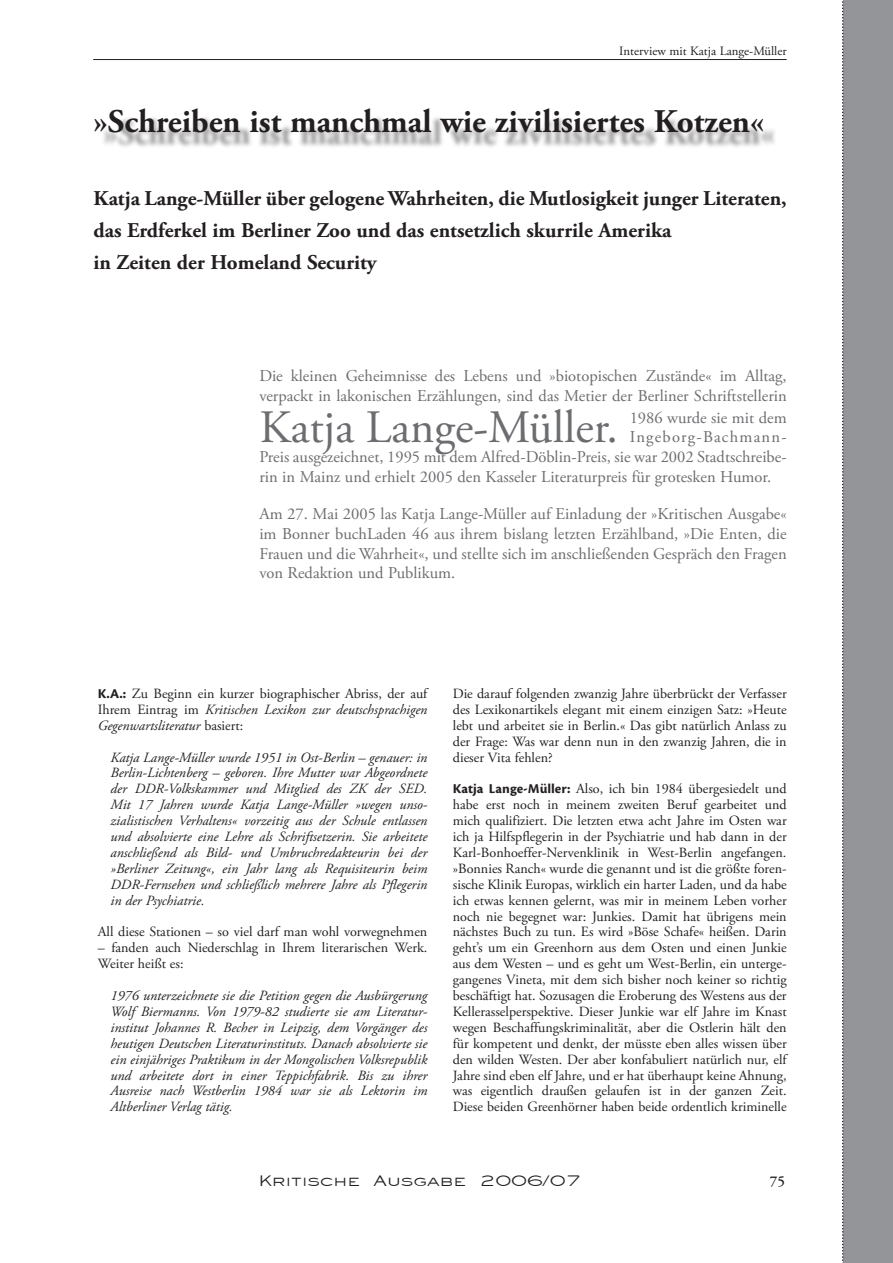
<style>
.page{position:relative;width:893px;height:1263px;background:#fff}
.page>*{position:absolute;margin:0;border:0;box-sizing:border-box;transform-origin:0 0}
.t1{font:46.35px "Adobe Garamond Pro";color:#6c6d70}
.t2{font:700 33px "Adobe Garamond Pro";color:#231f20}
.t3{font:700 21px/31.8px "Adobe Garamond Pro";color:#231f20}
.t4{font:16.5px/19.8px "Adobe Garamond Pro";color:#6c6d70}
.t5{font:16.5px "Eyeglass Wide Normal";color:#231f20}
.t6{font:600 15px "Adobe Garamond Pro";color:#231f20}
.t7{font:14.1px/15.9px "Adobe Garamond Pro";letter-spacing:-.01em;color:#231f20;text-align:justify}
.t8{font:italic 14.1px/15.9px "Adobe Garamond Pro";color:#231f20;text-align:justify}
.t9{font:14.1px/15.9px "Adobe Garamond Pro";letter-spacing:-.05em;color:#231f20}
.t10{font:12.75px "Adobe Garamond Pro";letter-spacing:-.005em;color:#231f20}
.s1{font-family:"Cronos Pro Bold Capt"}
.s2{font-style:italic}
</style>
<div class="page">
<hr style="left:93px;top:59px;width:694px;height:1px;background:#231f20">
<div style="left:843px;top:0;width:50px;height:1263px;background:#939598"></div>
<svg style="left:842px;top:1px;width:2px;height:1262px"></svg>
<div style="left:101px;top:114px;width:677px;height:35px;background:#231f20;opacity:.5"></div>
<p class="t10" style="left:619px;top:43px;width:169px">Interview mit Katja Lange-Müller</p>
<h2 class="t2" style="left:94px;top:103px;width:672px">»Schreiben ist manchmal wie zivilisiertes Kotzen«</h2>
<h3 class="t3" style="left:94px;top:183px;width:695px">Katja Lange-Müller über gelogene Wahrheiten, die Mutlosigkeit junger Literaten, das Erdferkel im Berliner Zoo und das entsetzlich skurrile Amerika<br>in Zeiten der Homeland Security</h3>
<p class="t4" style="left:259px;top:366px;width:529px">Die kleinen Geheimnisse des Lebens und »biotopischen Zustände« im Alltag, verpackt in lakonischen Erzählungen, sind das Metier der Berliner Schriftstellerin</p>
<h1 class="t1" style="left:259px;top:400px;width:360px">Katja Lange-Müller.</h1>
<p class="t4" style="left:630px;top:408px;width:158px">1986 wurde sie mit dem</p>
<p class="t4" style="left:630px;top:428px;width:158px">Ingeborg-Bach-mann-</p>
<p class="t4" style="left:259px;top:448px;width:528px">Preis ausgezeichnet, 1995 mit dem Alfred-Döblin-Preis, sie war 2002 Stadtschreibe-</p>
<p class="t4" style="left:259px;top:467px;width:513px">rin in Mainz und erhielt 2005 den Kasseler Literaturpreis für grotesken Humor.</p>
<p class="t4" style="left:259px;top:504px;width:529px;text-align:justify">Am 27. Mai 2005 las Katja Lange-Müller auf Einladung der »Kritischen Ausgabe« im Bonner buchLaden 46 aus ihrem bislang letzten Erzählband, »Die Enten, die Frauen und die Wahrheit«, und stellte sich im anschließenden Gespräch den Fragen von Redaktion und Publikum.</p>
<p class="t7" style="left:98px;top:686px;width:333px"><span class="s1">K.A.:</span> Zu Beginn ein kurzer biographischer Abriss, der auf Ihrem Eintrag im <span class="s2">Kritischen Lexikon zur deutschsprachigen Gegenwartsliteratur</span> basiert:</p>
<p class="t8" style="left:111px;top:749px;width:318px">Katja Lange-Müller wurde 1951 in Ost-Berlin – genauer: in Berlin-Lichtenberg – geboren. Ihre Mutter war Abgeordnete der DDR-Volkskammer und Mitglied des ZK der SED.<br>Mit 17 Jahren wurde Katja Lange-Müller »wegen unso&shy;zialistischen Verhaltens« vorzeitig aus der Schule entlassen und absolvierte eine Lehre als Schriftsetzerin. Sie arbeitete anschließend als Bild- und Umbruchredakteurin bei der »Berliner Zeitung«, ein Jahr lang als Requisiteurin beim DDR-Fernsehen und schließlich mehrere Jahre als Pflegerin in der Psychiatrie.</p>
<p class="t7" style="left:98px;top:924px;width:331px">All diese Stationen – so viel darf man wohl vorwegnehmen</p>
<p class="t9" style="left:98px;top:940px;width:331px">– fanden auch Niederschlag in Ihrem literarischen Werk.<br>Weiter heißt es:</p>
<p class="t8" style="left:111px;top:988px;width:318px">1976 unterzeichnete sie die Petition gegen die Ausbürgerung Wolf Biermanns. Von 1979-82 studierte sie am Literatur&shy;institut Johannes R. Becher in Leipzig, dem Vorgänger des heutigen Deut-schen Literaturinstituts. Danach absolvierte sie ein einjähriges Praktikum in der Mongolischen Volksrepublik und arbeitete dort in einer Teppichfabrik. Bis zu ihrer Ausreise nach Westberlin 1984 war sie als Lektorin im Altberliner Verlag tätig.</p>
<p class="t7" style="left:453px;top:686px;width:335px">Die darauf folgenden zwanzig Jahre überbrückt der Verfasser des Lexikonartikels elegant mit einem einzigen Satz: »Heute lebt und arbeitet sie in Berlin.« Das gibt natürlich Anlass zu der Frage: Was war denn nun in den zwanzig Jahren, die in dieser Vita fehlen?</p>
<p class="t7" style="left:453px;top:781px;width:337px;text-align:left"><span class="s1">Katja Lange-Müller:</span> Also, ich bin 1984 übergesiedelt und habe erst noch in meinem zweiten Beruf gearbeitet und mich qualifiziert. Die letzten etwa acht Jahre im Osten war ich ja Hilfspflegerin in der Psychiatrie und hab dann in der Karl-Bonhoeffer-Nervenklinik in West-Berlin angefangen. »Bonnies Ranch« wurde die genannt und ist die größte foren&shy;sische Klinik Europas, wirklich ein harter Laden, und da habe ich etwas kennen gelernt, was mir in meinem Leben vorher noch nie begegnet war: Junkies. Damit hat übrigens mein nächstes Buch zu tun. Es wird »Böse Schafe« heißen. Darin geht’s um ein Greenhorn aus dem Osten und einen Junkie aus dem Westen – und es geht um West-Berlin, ein unterge&shy;gangenes Vineta, mit dem sich bisher noch keiner so richtig beschäftigt hat. Sozusagen die Eroberung des Westens aus der Kellerasselperspektive. Dieser Junkie war elf Jahre im Knast wegen Beschaffungskriminalität, aber die Ostlerin hält den für kompetent und denkt, der müsste eben alles wissen über den wilden Westen. Der aber konfabuliert natürlich nur, elf Jahre sind eben elf Jahre, und er hat überhaupt keine Ahnung, was eigentlich draußen gelaufen ist in der ganzen Zeit.<br>Diese beiden Greenhörner haben beide ordentlich kriminelle</p>
<p class="t5" style="left:259px;top:1171px;width:325px">Kritische Ausgabe 2006/07</p>
<p class="t6" style="left:770px;top:1173px;width:8px">75</p>
</div>
